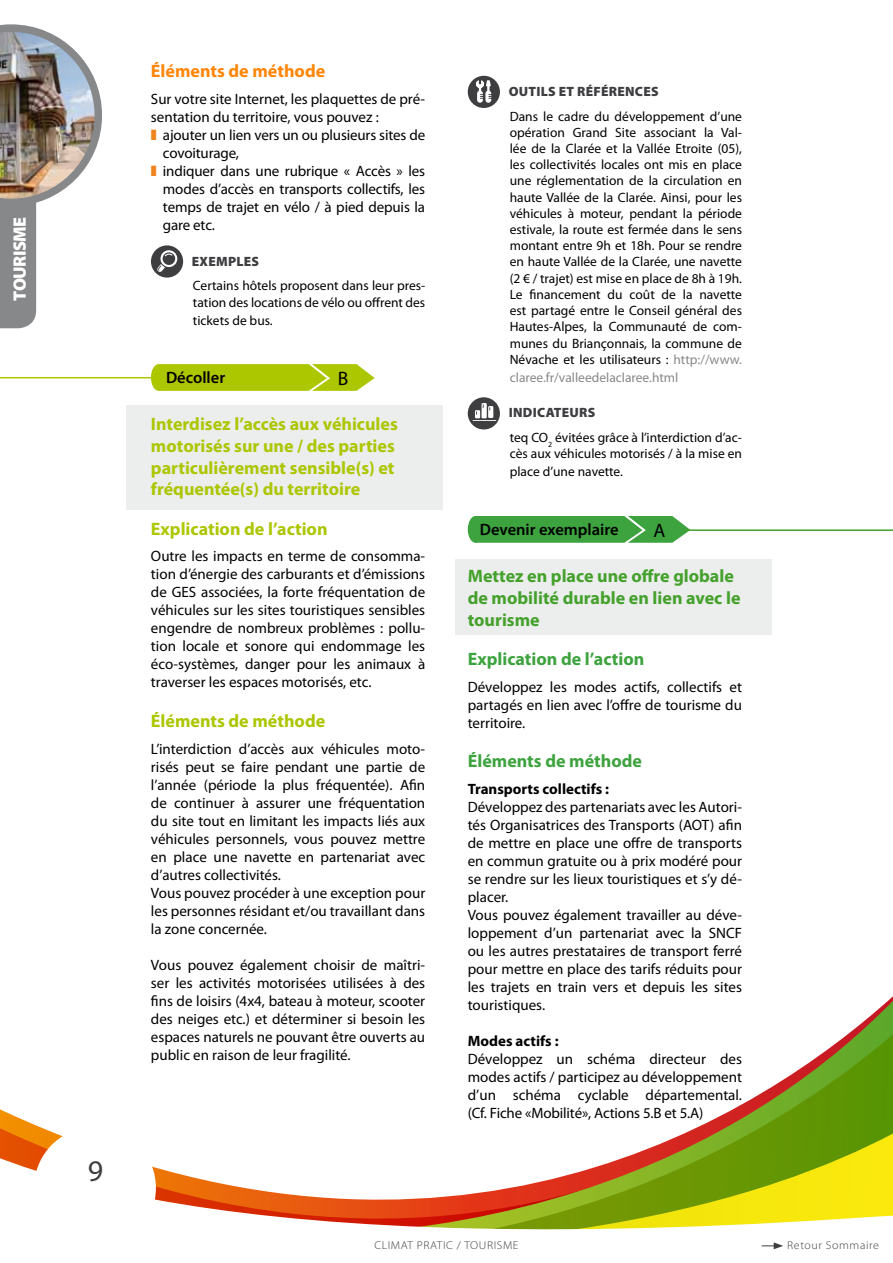
<style>
.page{position:relative;width:893px;height:1263px;background:#fff}
.page>*{position:absolute;margin:0;border:0;box-sizing:border-box;transform-origin:0 0}
.t1{font:30px "Myriad Pro";color:#3e3d40}
.t2{font:19.5px "Myriad Pro";color:#000}
.t3{font:700 18px/21.6px "Myriad Pro";color:#acc600}
.t4{font:700 18px/21.6px "Myriad Pro";color:#44a12b}
.t5{font:700 18px "Myriad Pro";color:#3da33e}
.t6{font:700 18px "Myriad Pro";color:#ff8608}
.t7{font:900 18px "Myriad Pro";letter-spacing:-.035em;color:#fff}
.t8{font:600 16.5px "Myriad Pro";color:#000}
.t9{font:15px/18px "Myriad Pro";color:#000}
.t10{font:700 15px "Myriad Pro";color:#000}
.t11{font:13.5px/16.2px "Myriad Pro";color:#000}
.t12{font:13.5px "Myriad Pro";color:#87888a}
.t13{font:900 13.5px "Myriad Pro";letter-spacing:.02em;color:#3e3d40}
.t14{font:300 11.4px "Myriad Pro";letter-spacing:.05em;color:#3e3d40;scale:1.05 1}
.s1{color:#87888a}
.s2{font-weight:900;color:#3e3d40}
</style>
<div class="page">
<svg style="left:786px;top:996px;width:107px;height:82px"></svg>
<svg style="left:0;top:1078px;width:893px;height:172px"></svg>
<img style="left:0;top:24px;width:102px;height:304px">
<svg style="left:762px;top:1242px;width:21px;height:7px"></svg>
<div style="left:126px;top:405px;width:316px;height:105px;background:#eceded"></div>
<div style="left:455px;top:559px;width:316px;height:76px;background:#eceded"></div>
<div style="left:151px;top:245px;width:32px;height:33px;background:#3e3d40;border-radius:50%"></div>
<svg style="left:157px;top:250px;width:20px;height:22px"></svg>
<svg style="left:161px;top:364px;width:214px;height:27px"></svg>
<div style="left:151px;top:364px;width:15px;height:27px;background:#acc600;border-radius:50%"></div>
<div style="left:468px;top:76px;width:32px;height:32px;background:#3e3d40;border-radius:50%"></div>
<svg style="left:476px;top:80px;width:15px;height:23px"></svg>
<div style="left:468px;top:397px;width:32px;height:32px;background:#3e3d40;border-radius:50%"></div>
<svg style="left:473px;top:403px;width:23px;height:18px"></svg>
<svg style="left:478px;top:516px;width:211px;height:27px"></svg>
<div style="left:468px;top:516px;width:15px;height:27px;background:#3da33e;border-radius:50%"></div>
<hr style="left:0;top:377px;width:159px;height:1px;background:#acc600">
<hr style="left:685px;top:529px;width:208px;height:2px;background:#44a12b">
<p class="t7" style="left:8px;top:300px;width:85px;rotate:-90deg">TOURISME</p>
<h1 class="t1" style="left:88px;top:1152px;width:17px">9</h1>
<p class="t6" style="left:151px;top:59px;width:176px">Éléments de méthode</p>
<p class="t9" style="left:151px;top:90px;width:276px">Sur votre site Internet, les plaquettes de pré&shy;sentation du territoire, vous pouvez :</p>
<p class="t9" style="left:163px;top:126px;width:264px">ajouter un lien vers un ou plusieurs sites de covoiturage,<br>indiquer dans une rubrique « Accès » les modes d’accès en transports collectifs, les temps de trajet en vélo / à pied depuis la gare etc.</p>
<p class="t13" style="left:192px;top:252px;width:69px">EXEMPLES</p>
<p class="t11" style="left:193px;top:277px;width:234px">Certains hôtels proposent dans leur pres&shy;tation des locations de vélo ou offrent des</p>
<p class="t11" style="left:193px;top:312px;width:81px">tickets de bus.</p>
<p class="t8" style="left:166px;top:367px;width:61px">Décoller</p>
<h2 class="t2" style="left:338px;top:367px;width:12px">B</h2>
<p class="t3" style="left:151px;top:413px;width:248px">Interdisez l’accès aux véhicules motorisés sur une / des parties particulièrement sensible(s) et fréquentée(s) du territoire</p>
<p class="t3" style="left:151px;top:517px;width:178px">Explication de l’action</p>
<p class="t9" style="left:151px;top:547px;width:276px;text-align:justify">Outre les impacts en terme de consomma&shy;tion d’énergie des carburants et d’émissions de GES associées, la forte fréquentation de véhicules sur les sites touristiques sensibles engendre de nombreux problèmes : pollu&shy;tion locale et sonore qui endommage les éco-systèmes, danger pour les animaux à traverser les espaces motorisés, etc.</p>
<p class="t3" style="left:151px;top:709px;width:176px">Éléments de méthode</p>
<p class="t9" style="left:151px;top:739px;width:276px">L’interdiction d’accès aux véhicules moto&shy;risés peut se faire pendant une partie de l’année (période la plus fréquentée). Afin de continuer à assurer une fréquentation du site tout en limitant les impacts liés aux véhicules personnels, vous pouvez mettre en place une navette en partenariat avec d’autres collectivités.<br>Vous pouvez procéder à une exception pour les personnes résidant et/ou travaillant dans la zone concernée.</p>
<p class="t9" style="left:151px;top:955px;width:276px;text-align:justify">Vous pouvez également choisir de maîtri&shy;ser les activités motorisées utilisées à des fins de loisirs (4x4, bateau à moteur, scooter des neiges etc.) et déterminer si besoin les espaces naturels ne pouvant être ouverts au public en raison de leur fragilité.</p>
<p class="t13" style="left:509px;top:82px;width:19px">OUTILS</p>
<p class="t13" style="left:559px;top:82px;width:28px">ET RÉFÉRENCES</p>
<p class="t11" style="left:510px;top:108px;width:234px;text-align:justify">Dans le cadre du développement d’une opération Grand Site associant la Val&shy;lée de la Clarée et la Vallée Etroite (05), les collectivités locales ont mis en place une réglementation de la circulation en haute Vallée de la Clarée. Ainsi, pour les véhicules à moteur, pendant la période estivale, la route est fermée dans le sens montant entre 9h et 18h. Pour se rendre en haute Vallée de la Clarée, une navette (2 € / trajet) est mise en place de 8h à 19h.<br>Le financement du coût de la navette est partagé entre le Conseil général des Hautes-Alpes, la Communauté de com&shy;munes du Briançonnais, la commune de Névache et les utilisateurs : <span class="s1">http://www.</span></p>
<p class="t12" style="left:510px;top:369px;width:170px">claree.fr/valleedelaclaree.html</p>
<p class="t11" style="left:509px;top:400px;width:235px;line-height:24.8px"><span class="s2">INDICATEURS<br></span>teq CO<sub>2</sub> évitées grâce à l’interdiction d’ac-</p>
<p class="t11" style="left:510px;top:445px;width:234px;line-height:18px">cès aux véhicules motorisés / à la mise en place d’une navette.</p>
<p class="t8" style="left:480px;top:519px;width:140px">Devenir exemplaire</p>
<h2 class="t2" style="left:654px;top:518px;width:13px">A</h2>
<p class="t4" style="left:468px;top:565px;width:274px">Mettez en place une offre globale de mobilité durable en lien avec le tourisme</p>
<p class="t5" style="left:468px;top:647px;width:178px">Explication de l’action</p>
<p class="t9" style="left:468px;top:677px;width:276px;text-align:justify">Développez les modes actifs, collectifs et partagés en lien avec l’offre de tourisme du territoire.</p>
<p class="t5" style="left:468px;top:749px;width:176px">Éléments de méthode</p>
<p class="t10" style="left:468px;top:779px;width:143px">Transports collectifs :</p>
<p class="t9" style="left:468px;top:797px;width:276px">Développez des partenariats avec les Autori&shy;tés Organisatrices des Transports (AOT) afin de mettre en place une offre de transports en commun gratuite ou à prix modéré pour se rendre sur les lieux touristiques et s’y dé&shy;placer.<br>Vous pouvez également travailler au déve&shy;loppement d’un partenariat avec la SNCF ou les autres prestataires de transport ferré pour mettre en place des tarifs réduits pour les trajets en train vers et depuis les sites touristiques.</p>
<p class="t10" style="left:468px;top:1031px;width:92px">Modes actifs :</p>
<p class="t9" style="left:468px;top:1049px;width:276px;text-align:justify">Développez un schéma directeur des modes actifs / participez au développement d’un schéma cyclable départemental. (Cf. Fiche «Mobilité», Actions 5.B et 5.A)</p>
<p class="t14" style="left:374px;top:1238px;width:139px">CLIMAT PRATIC / TOURISME</p>
<p class="t14" style="left:787px;top:1238px;width:89px">Retour Sommaire</p>
</div>
